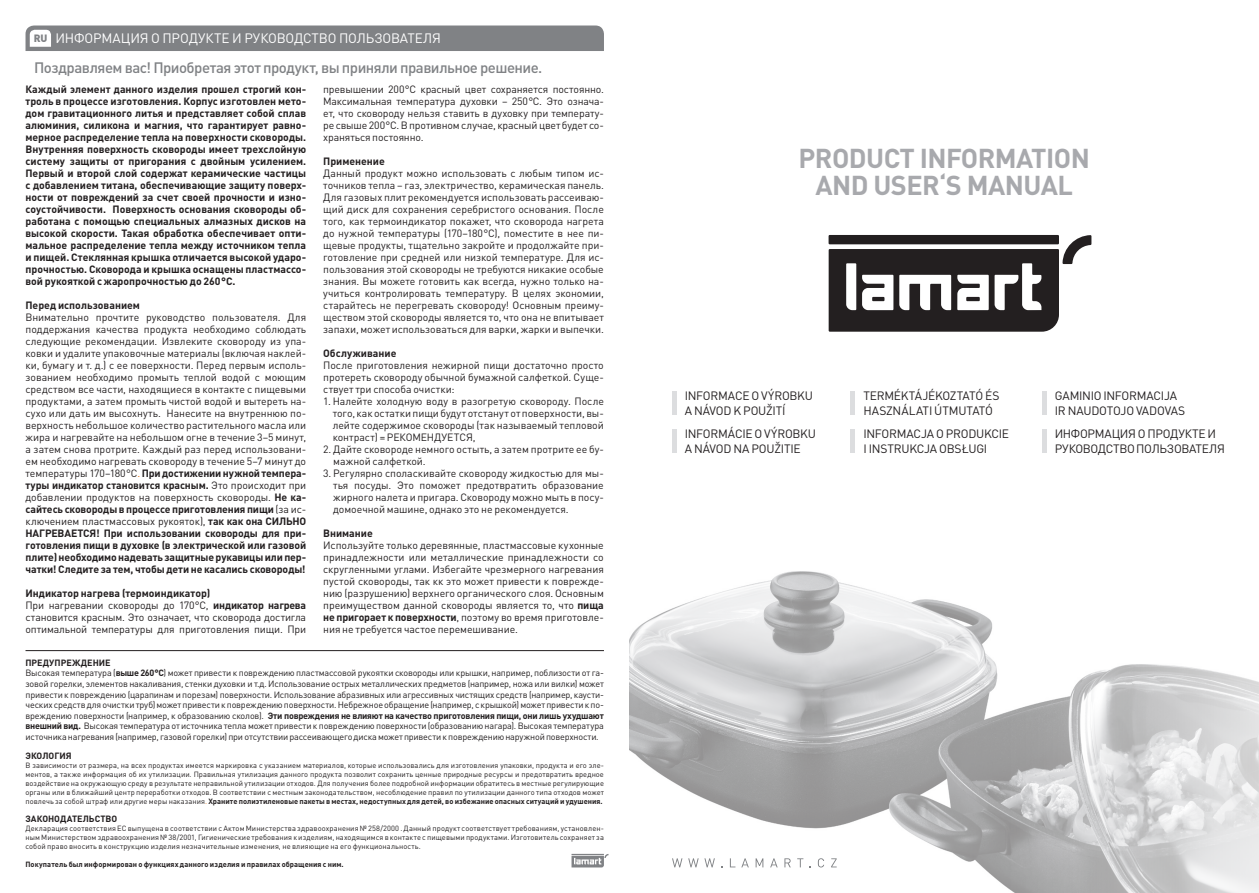
<style>
.page{position:relative;width:1259px;height:893px;background:#fff}
.page>*{position:absolute;margin:0;border:0;box-sizing:border-box;transform-origin:0 0}
.t1{font:700 27px/27px "DIN Pro";letter-spacing:-.02em;color:#a8a9ad;text-align:center}
.t2{font:500 15px "DIN Pro";letter-spacing:-.035em;color:#808285}
.t3{font:13.5px "DIN Pro";letter-spacing:-.01em;color:#fff}
.t4{font:12px/15px "DIN Pro";letter-spacing:-.025em;color:#231f20}
.t5{font:10.5px/12px "DIN Pro";letter-spacing:-.005em;color:#231f20;text-align:justify}
.t6{font:700 10.5px/12px "DIN Pro";color:#231f20;text-align:justify}
.t7{font:9px/10.5px "DIN Pro";letter-spacing:-.02em;color:#231f20}
.t8{font:700 9px "DIN Pro";color:#231f20}
.t9{font:7.5px/9px "DIN Pro";letter-spacing:.01em;color:#231f20;text-align:justify}
.t10{font:700 7.5px "DIN Pro";letter-spacing:.005em;color:#231f20}
.s1{font-weight:900;font-size:10.5px;color:#808285}
.s2{color:#e36c0a}
.s3{font-weight:700}
</style>
<div class="page">
<svg style="left:828px;top:235px;width:263px;height:97px"></svg>
<img style="left:629px;top:571px;width:630px;height:322px">
<hr style="left:26px;top:650px;width:578px;height:1px;background:#231f20">
<div style="left:26px;top:26px;width:578px;height:25px;background:#808285"></div>
<hr style="left:672px;top:391px;width:4px;height:24px;background:#dcdddf">
<hr style="left:672px;top:429px;width:4px;height:24px;background:#dcdddf">
<div style="left:850px;top:391px;width:5px;height:24px;background:#dcdddf"></div>
<div style="left:850px;top:429px;width:5px;height:24px;background:#dcdddf"></div>
<hr style="left:1042px;top:391px;width:4px;height:24px;background:#dcdddf">
<hr style="left:1042px;top:429px;width:4px;height:24px;background:#dcdddf">
<svg style="left:672px;top:858px;width:10px;height:9px"></svg>
<svg style="left:688px;top:858px;width:10px;height:9px"></svg>
<svg style="left:704px;top:858px;width:11px;height:9px"></svg>
<svg style="left:730px;top:858px;width:5px;height:9px"></svg>
<svg style="left:741px;top:858px;width:8px;height:9px"></svg>
<svg style="left:755px;top:858px;width:8px;height:9px"></svg>
<svg style="left:770px;top:858px;width:7px;height:9px"></svg>
<svg style="left:784px;top:858px;width:7px;height:9px"></svg>
<svg style="left:797px;top:858px;width:6px;height:9px"></svg>
<svg style="left:818px;top:858px;width:6px;height:9px"></svg>
<svg style="left:831px;top:858px;width:5px;height:9px"></svg>
<svg style="left:571px;top:854px;width:37px;height:13px"></svg>
<p class="t3" style="left:34px;top:29px;width:409px"><span class="s1">RU</span> ИНФОРМАЦИЯ О ПРОДУКТЕ И РУКОВОДСТВО ПОЛЬЗОВАТЕЛЯ</p>
<h2 class="t2" style="left:34px;top:57px;width:510px">Поздравляем вас! Приобретая этот продукт, вы приняли правильное решение.</h2>
<p class="t6" style="left:26px;top:83px;width:282px">Каждый элемент данного изделия прошел строгий кон&shy;троль в процессе изготовления. Корпус изготовлен мето&shy;дом гравитационного литья и представляет собой сплав алюминия, силикона и магния, что гарантирует равно&shy;мерное распределение тепла на поверхности сковороды.<br>Внутренняя поверхность сковороды имеет трехслойную систему защиты от пригорания с двойным усилением.<br>Первый и второй слой содержат керамические частицы с добавлением титана, обеспечивающие защиту поверх&shy;ности от повреждений за счет своей прочности и изно&shy;соустойчивости. Поверхность основания сковороды об&shy;работана с помощью специальных алмазных дисков на высокой скорости. Такая обработка обеспечивает опти&shy;мальное распределение тепла между источником тепла и пищей. Стеклянная крышка отличается высокой ударо&shy;прочностью. Сковорода и крышка оснащены пластмассо&shy;вой рукояткой с жаропрочностью до 260°C.</p>
<p class="t6" style="left:26px;top:299px;width:116px">Перед использованием</p>
<p class="t5" style="left:25px;top:311px;width:282px">Внимательно прочтите руководство пользователя. Для поддержания качества продукта необходимо соблюдать следующие рекомендации. Извлеките сковороду из упа&shy;ковки и удалите упаковочные материалы (включая наклей&shy;ки, бумагу и т. д.) с ее поверхности. Перед первым исполь&shy;зованием необходимо промыть теплой водой с моющим средством все части, находящиеся в контакте с пищевыми продуктами, а затем промыть чистой водой и вытереть на&shy;сухо или дать им высохнуть. Нанесите на внутреннюю по&shy;верхность небольшое количество растительного масла или жира и нагревайте на небольшом огне в течение 3–5 минут, а затем снова протрите. Каждый раз перед использовани&shy;ем необходимо нагревать сковороду в течение 5–7 минут до температуры 170–180°C<span class="s2">.</span> <span class="s3">При достижении нужной темпера&shy;туры индикатор становится красным.</span> Это происходит при добавлении продуктов на поверхность сковороды. <span class="s3">Не ка&shy;сайтесь сковороды в процессе приготовления пищи</span> (за ис&shy;ключением пластмассовых рукояток), <span class="s3">так как она СИЛЬНО НАГРЕВАЕТСЯ! При использовании сковороды для при&shy;готовления пищи в духовке (в электрической или газовой плите) необходимо надевать защитные рукавицы или пер&shy;чатки! Следите за тем, чтобы дети не касались сковороды!</span></p>
<p class="t5" style="left:25px;top:587px;width:282px;text-align:left"><span class="s3">Индикатор нагрева (термоиндикатор)<br></span>При нагревании сковороды до 170°C, <span class="s3">индикатор нагрева </span>становится красным. Это означает, что сковорода достигла оптимальной температуры для приготовления пищи. При</p>
<p class="t5" style="left:323px;top:83px;width:282px">превышении 200°C красный цвет сохраняется постоянно.<br>Максимальная температура духовки – 250°C. Это означа&shy;ет, что сковороду нельзя ставить в духовку при температу&shy;ре свыше 200°C. В противном случае, красный цвет будет со&shy;храняться постоянно.</p>
<p class="t6" style="left:323px;top:155px;width:63px">Применение</p>
<p class="t5" style="left:323px;top:167px;width:282px">Данный продукт можно использовать с любым типом ис&shy;точников тепла – газ, электричество, керамическая панель.<br>Для газовых плит рекомендуется использовать рассеиваю&shy;щий диск для сохранения серебристого основания. После того, как термоиндикатор покажет, что сковорода нагрета до нужной температуры (170–180°C), поместите в нее пи&shy;щевые продукты, тщательно закройте и продолжайте при&shy;готовление при средней или низкой температуре. Для ис&shy;пользования этой сковороды не требуются никакие особые знания. Вы можете готовить как всегда, нужно только на&shy;учиться контролировать температуру. В целях экономии, старайтесь не перегревать сковороду! Основным преиму&shy;ществом этой сковороды является то, что она не впитывает запахи, может использоваться для варки, жарки и выпечки.</p>
<p class="t6" style="left:323px;top:347px;width:75px">Обслуживание</p>
<p class="t5" style="left:323px;top:359px;width:282px">После приготовления нежирной пищи достаточно просто протереть сковороду обычной бумажной салфеткой. Суще&shy;ствует три способа очистки:</p>
<p class="t5" style="left:333px;top:395px;width:273px;text-indent:-9px">1. Налейте холодную воду в разогретую сковороду. После того, как остатки пищи будут отстанут от поверхности, вы&shy;лейте содержимое сковороды (так называемый тепловой контраст) = РЕКОМЕНДУЕТСЯ,</p>
<p class="t5" style="left:333px;top:443px;width:272px;text-indent:-10px">2. Дайте сковороде немного остыть, а затем протрите ее бу&shy;мажной салфеткой.</p>
<p class="t5" style="left:333px;top:467px;width:272px;text-indent:-10px">3. Регулярно споласкивайте сковороду жидкостью для мы&shy;тья посуды. Это поможет предотвратить образование жирного налета и пригара. Сковороду можно мыть в посу&shy;домоечной машине, однако это не рекомендуется.</p>
<p class="t6" style="left:323px;top:527px;width:51px">Внимание</p>
<p class="t5" style="left:323px;top:539px;width:282px">Используйте только деревянные, пластмассовые кухонные принадлежности или металлические принадлежности со скругленными углами. Избегайте чрезмерного нагревания пустой сковороды, так кк это может привести к поврежде&shy;нию (разрушению) верхнего органического слоя. Основным преимуществом данной сковороды является то, что <span class="s3">пища не пригорает к поверхности</span>, поэтому во время приготовле&shy;ния не требуется частое перемешивание.</p>
<p class="t7" style="left:26px;top:657px;width:580px;text-indent:47px"><span class="s3">ждение<br></span>Высокая температура (<span class="s3">выше 260°C</span>) может привести к повреждению пластмассовой рукоятки сковороды или крышки, например, поблизости от га&shy;зовой горелки, элементов накаливания, стенки духовки и т.д. Использование острых металлических предметов (например, ножа или вилки) может привести к повреждению (царапинам и порезам) поверхности. Использование абразивных или агрессивных чистящих средств (например, каусти&shy;ческих средств для очистки труб) может привести к повреждению поверхности. Небрежное обращение (например, с крышкой) может привести к по&shy;вреждению поверхности (например, к образованию сколов). <span class="s3">Эти повреждения не влияют на качество приготовления пищи, они лишь ухудшают внешний вид.</span> Высокая температура от источника тепла может привести к повреждению поверхности (образованию нагара). Высокая температура источника нагревания (например, газовой горелки) при отсутствии рассеивающего диска может привести к повреждению наружной поверхности.</p>
<p class="t8" style="left:26px;top:750px;width:13px">Экология</p>
<p class="t9" style="left:26px;top:760px;width:580px">В зависимости от размера, на всех продуктах имеется маркировка с указанием материалов, которые использовались для изготовления упаковки, продукта и его эле&shy;ментов, а также информация об их утилизации. Правильная утилизация данного продукта позволит сохранить ценные природные ресурсы и предотвратить вредное воздействие на окружающую среду в результате неправильной утилизации отходов. Для получения более подробной информации обратитесь в местные регулирующие органы или в ближайший центр переработки отходов. В соответствии с местным законодательством, несоблюдение правил по утилизации данного типа отходов может повлечь за собой штраф или другие меры наказания<span class="s2">.</span> <span class="s3">Храните полиэтиленовые пакеты в местах, недоступных для детей, во избежание опасных ситуаций и удушения.</span></p>
<p class="t8" style="left:26px;top:813px;width:13px">Законо</p>
<p class="t8" style="left:60px;top:813px;width:14px">дательство</p>
<p class="t9" style="left:26px;top:823px;width:580px">Декларация соответствия ЕС выпущена в соответствии с Актом Министерства здравоохранения № 258/2000 . Данный продукт соответствует требованиям, установлен&shy;ным Министерством здравоохранения № 38/2001, Гигиенические требования к изделиям, находящимся в контакте с пищевыми продуктами. Изготовитель сохраняет за собой право вносить в конструкцию изделия незначительные изменения, не влияющие на его функциональность.</p>
<p class="t10" style="left:26px;top:859px;width:320px">Покупатель был информирован о функциях данного изделия и правилах обращения с ним.</p>
<p class="t8" style="left:26px;top:657px;width:36px">Предупре</p>
<h1 class="t1" style="left:798px;top:144px;width:293px">PRODUCT INFORMATION<br>AND USER‘S MANUAL</h1>
<p class="t4" style="left:685px;top:387px;width:130px">INFORMACE O VÝROBKU<br>A NÁVOD K POUŽITÍ</p>
<p class="t4" style="left:685px;top:426px;width:133px">INFORMÁCIE O VÝROBKU<br>A NÁVOD NA POUŽITIE</p>
<p class="t4" style="left:863px;top:387px;width:137px">TERMÉKTÁJÉKOZTATÓ ÉS<br>HASZNÁLATI ÚTMUTATÓ</p>
<p class="t4" style="left:863px;top:426px;width:147px">INFORMACJA O PRODUKCIE<br>I INSTRUKCJA OBSŁUGI</p>
<p class="t4" style="left:1055px;top:387px;width:132px">GAMINIO INFORMACIJA<br>IR NAUDOTOJO VADOVAS</p>
<p class="t4" style="left:1054px;top:426px;width:172px">ИНФОРМАЦИЯ О ПРОДУКТЕ И<br>РУКОВОДСТВО ПОЛЬЗОВАТЕЛЯ</p>
</div>
